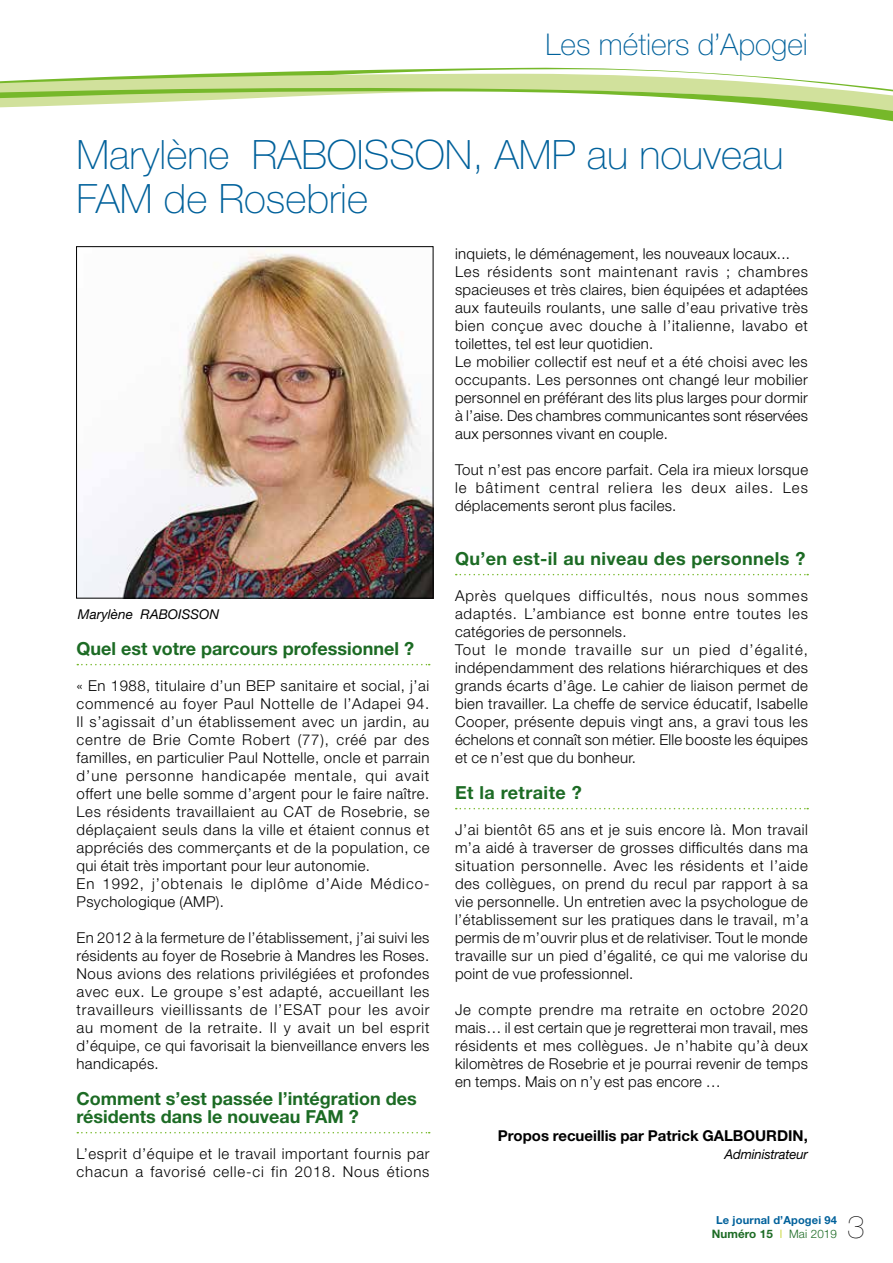
<style>
.page{position:relative;width:893px;height:1263px;background:#fff}
.page>*{position:absolute;margin:0;border:0;box-sizing:border-box;transform-origin:0 0}
.t1{font:100 40.5px/43.5px "Helvetica Neue LT Std";color:#00619b}
.t2{font:200 31.5px "Helvetica Neue LT Std";color:#000}
.t3{font:100 30px "Helvetica Neue LT Std";color:#00619b}
.t4{font:700 18px/18px "Helvetica Neue LT Std";color:#1c6b24}
.t5{font:700 18px "Helvetica Neue LT Std";letter-spacing:.02em;color:#1c6b24}
.t6{font:700 18px "Helvetica Neue LT Std";letter-spacing:.025em;color:#1c6b24}
.t7{font:300 15px/18px "Helvetica Neue LT Std";letter-spacing:.03em;color:#000}
.t8{font:700 15px "Helvetica Neue LT Std";color:#000}
.t9{font:italic 13.5px "Helvetica Neue LT Std";color:#000}
.t10{font:700 11.7px "Helvetica Neue LT Std";letter-spacing:.01em;color:#1c6b24}
.t11{font:700 11.1px "Helvetica Neue LT Std";letter-spacing:.01em;color:#00619b}
.s1{font-weight:300;color:#c3d221}
.s2{font-weight:300}
</style>
<div class="page">
<svg style="left:77px;top:664px;width:353px;height:1px"></svg>
<svg style="left:77px;top:1132px;width:353px;height:1px"></svg>
<svg style="left:456px;top:574px;width:352px;height:1px"></svg>
<svg style="left:456px;top:808px;width:352px;height:1px"></svg>
<img style="left:78px;top:250px;width:353px;height:346px">
<div style="left:76px;top:246px;width:357px;height:352px;border:1px solid #000"></div>
<svg style="left:0;top:67px;width:893px;height:55px"></svg>
<h3 class="t3" style="left:545px;top:28px;width:264px">Les métiers d’Apogei</h3>
<h1 class="t1" style="left:77px;top:133px;width:708px">Marylène RABOISSON, AMP au nouveau<br>FAM de Rosebrie</h1>
<p class="t9" style="left:78px;top:606px;width:143px">Marylène RABOISSON</p>
<p class="t4" style="left:77px;top:639px;width:339px">Quel est votre parcours professionnel ?</p>
<p class="t7" style="left:77px;top:677px;width:355px">« En 1988, titulaire d’un BEP sanitaire et social, j’ai commencé au foyer Paul Nottelle de l’Adapei 94.<br>Il s’agissait d’un établissement avec un jardin, au centre de Brie Comte Robert (77), créé par des familles, en particulier Paul Nottelle, oncle et parrain d’une personne handicapée mentale, qui avait offert une belle somme d’argent pour le faire naître.<br>Les résidents travaillaient au CAT de Rosebrie, se déplaçaient seuls dans la ville et étaient connus et appréciés des commerçants et de la population, ce qui était très important pour leur autonomie.<br>En 1992, j’obtenais le diplôme d’Aide Médico-Psychologique (AMP).</p>
<p class="t7" style="left:77px;top:929px;width:355px;text-align:justify">En 2012 à la fermeture de l’établissement, j’ai suivi les résidents au foyer de Rosebrie à Mandres les Roses.<br>Nous avions des relations privilégiées et profondes avec eux. Le groupe s’est adapté, accueillant les travailleurs vieillissants de l’ESAT pour les avoir au moment de la retraite. Il y avait un bel esprit d’équipe, ce qui favorisait la bienveillance envers les handicapés.</p>
<p class="t4" style="left:77px;top:1089px;width:342px">Comment s’est passée l’intégration des résidents dans le nouveau FAM ?</p>
<p class="t7" style="left:77px;top:1145px;width:354px">L’esprit d’équipe et le travail important fournis par chacun a favorisé celle-ci fin 2018. Nous étions</p>
<p class="t7" style="left:455px;top:245px;width:355px">inquiets, le déménagement, les nouveaux locaux...<br>Les résidents sont maintenant ravis ; chambres spacieuses et très claires, bien équipées et adaptées aux fauteuils roulants, une salle d’eau privative très bien conçue avec douche à l’italienne, lavabo et toilettes, tel est leur quotidien.<br>Le mobilier collectif est neuf et a été choisi avec les occupants. Les personnes ont changé leur mobilier personnel en préférant des lits plus larges pour dormir à l’aise. Des chambres communicantes sont réservées aux personnes vivant en couple.</p>
<p class="t7" style="left:455px;top:461px;width:355px;text-align:justify">Tout n’est pas encore parfait. Cela ira mieux lorsque le bâtiment central reliera les deux ailes. Les déplacements seront plus faciles.</p>
<p class="t5" style="left:455px;top:548px;width:352px">Qu’en est-il au niveau des personnels ?</p>
<p class="t7" style="left:455px;top:587px;width:355px">Après quelques difficultés, nous nous sommes adaptés. L’ambiance est bonne entre toutes les catégories de personnels.<br>Tout le monde travaille sur un pied d’égalité, indépendamment des relations hiérarchiques et des grands écarts d’âge. Le cahier de liaison permet de bien travailler. La cheffe de service éducatif, Isabelle Cooper, présente depuis vingt ans, a gravi tous les échelons et connaît son métier. Elle booste les équipes et ce n’est que du bonheur.</p>
<p class="t6" style="left:455px;top:782px;width:128px">Et la retraite ?</p>
<p class="t7" style="left:455px;top:821px;width:355px;text-align:justify">J’ai bientôt 65 ans et je suis encore là. Mon travail m’a aidé à traverser de grosses difficultés dans ma situation personnelle. Avec les résidents et l’aide des collègues, on prend du recul par rapport à sa vie personnelle. Un entretien avec la psychologue de l’établissement sur les pratiques dans le travail, m’a permis de m’ouvrir plus et de relativiser. Tout le monde travaille sur un pied d’égalité, ce qui me valorise du point de vue professionnel.</p>
<p class="t7" style="left:455px;top:1001px;width:355px;text-align:justify">Je compte prendre ma retraite en octobre 2020 mais… il est certain que je regretterai mon travail, mes résidents et mes collègues. Je n’habite qu’à deux kilomètres de Rosebrie et je pourrai revenir de temps en temps. Mais on n’y est pas encore …</p>
<p class="t8" style="left:498px;top:1127px;width:311px">Propos recueillis par Patrick GALBOURDIN,</p>
<p class="t9" style="left:724px;top:1146px;width:85px">Administrateur</p>
<p class="t11" style="left:716px;top:1213px;width:122px">Le journal d’Apogei 94</p>
<p class="t10" style="left:712px;top:1226px;width:127px">Numéro 15 <span class="s1">I</span> <span class="s2">Mai 2019</span></p>
<h2 class="t2" style="left:847px;top:1208px;width:19px">3</h2>
</div>
